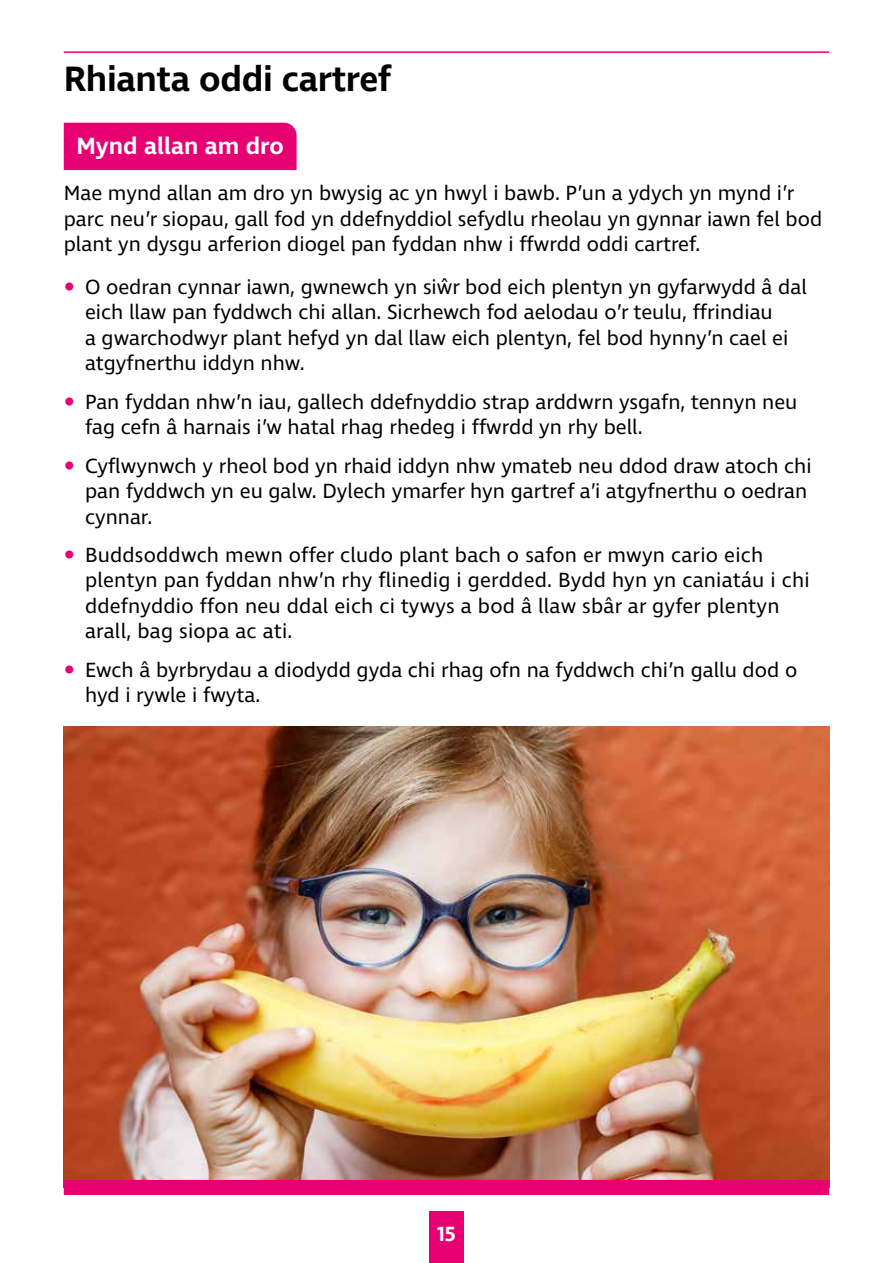
<style>
.page{position:relative;width:893px;height:1263px;background:#fff}
.page>*{position:absolute;margin:0;border:0;box-sizing:border-box;transform-origin:0 0}
.t1{font:600 36px "Ingra";letter-spacing:-.01em;color:#000}
.t2{font:600 24px "Ingra";color:#fff}
.t3{font:21px/25.5px "Ingra";color:#000}
.t4{font:600 21px "Ingra";color:#fff}
.s1{font-family:"Tondo";font-weight:700;font-size:27px;color:#e60071}
</style>
<div class="page">
<hr style="left:64px;top:51px;width:765px;height:2px;background:#e60071">
<div style="left:64px;top:123px;width:233px;height:47px;background:#e60071"></div>
<img style="left:64px;top:726px;width:765px;height:454px">
<div style="left:429px;top:1211px;width:34px;height:52px;background:#e60071"></div>
<div style="left:64px;top:1180px;width:765px;height:15px;background:#e60071"></div>
<h1 class="t1" style="left:64px;top:57px;width:329px">Rhianta oddi cartref</h1>
<p class="t2" style="left:77px;top:131px;width:209px">Mynd allan am dro</p>
<p class="t3" style="left:64px;top:182px;width:760px">Mae mynd allan am dro yn bwysig ac yn hwyl i bawb. P’un a ydych yn mynd i’r parc neu’r siopau, gall fod yn ddefnyddiol sefydlu rheolau yn gynnar iawn fel bod plant yn dysgu arferion diogel pan fyddan nhw i ffwrdd oddi cartref.</p>
<p class="t3" style="left:85px;top:275px;width:723px;text-indent:-21px"><span class="s1">•</span> O oedran cynnar iawn, gwnewch yn siŵr bod eich plentyn yn gyfarwydd â dal eich llaw pan fyddwch chi allan. Sicrhewch fod aelodau o’r teulu, ffrindiau<br>a gwarchodwyr plant hefyd yn dal llaw eich plentyn, fel bod hynny’n cael ei atgyfnerthu iddyn nhw.</p>
<p class="t3" style="left:85px;top:390px;width:714px;text-indent:-21px"><span class="s1">•</span> Pan fyddan nhw’n iau, gallech ddefnyddio strap arddwrn ysgafn, tennyn neu fag cefn â harnais i’w hatal rhag rhedeg i ffwrdd yn rhy bell.</p>
<p class="t3" style="left:85px;top:454px;width:728px;text-indent:-21px"><span class="s1">•</span> Cyflwynwch y rheol bod yn rhaid iddyn nhw ymateb neu ddod draw atoch chi pan fyddwch yn eu galw. Dylech ymarfer hyn gartref a’i atgyfnerthu o oedran cynnar.</p>
<p class="t3" style="left:85px;top:543px;width:726px;text-indent:-21px"><span class="s1">•</span> Buddsoddwch mewn offer cludo plant bach o safon er mwyn cario eich plentyn pan fyddan nhw’n rhy flinedig i gerdded. Bydd hyn yn caniatáu i chi ddefnyddio ffon neu ddal eich ci tywys a bod â llaw sbâr ar gyfer plentyn arall, bag siopa ac ati.</p>
<p class="t3" style="left:85px;top:658px;width:714px;text-indent:-21px"><span class="s1">•</span> Ewch â byrbrydau a diodydd gyda chi rhag ofn na fyddwch chi’n gallu dod o hyd i rywle i fwyta.</p>
<p class="t4" style="left:437px;top:1221px;width:20px">15</p>
</div>
